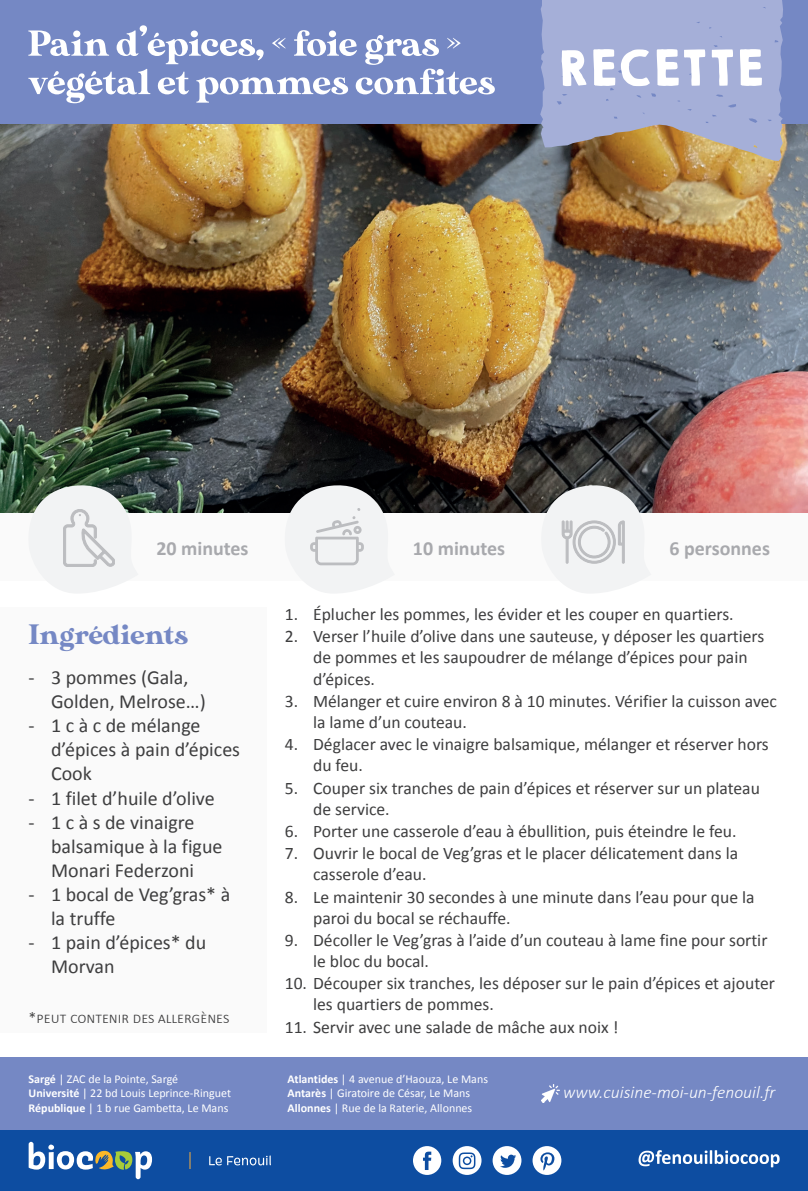
<style>
.page{position:relative;width:808px;height:1191px;background:#fff}
.page>*{position:absolute;margin:0;border:0;box-sizing:border-box;transform-origin:0 0}
.t1{font:28px "MADE Sunflower";color:#7588c4}
.t2{font:20px/24px "Calibri";color:#3e3e3f}
.t3{font:700 20px "Calibri";color:#a8a9ad}
.t4{font:17.6px/21.2px "Calibri";color:#3e3e3f}
.t5{font:italic 300 17.6px "Calibri";color:#fff}
.t6{font:300 16px "Calibri";color:#3e3e3f}
.t7{font:12px/14.4px "Calibri";color:#fff}
.s1{font-weight:700}
</style>
<div class="page">
<div style="left:0;top:490px;width:808px;height:90px;background:#fafafa"></div>
<img style="left:0;top:124px;width:808px;height:388px">
<div style="left:0;top:607px;width:267px;height:425px;background:#fafafa"></div>
<svg style="left:26px;top:482px;width:113px;height:111px"></svg>
<svg style="left:282px;top:482px;width:113px;height:111px"></svg>
<svg style="left:538px;top:482px;width:113px;height:111px"></svg>
<div style="left:0;top:0;width:808px;height:124px;background:#7588c4"></div>
<svg style="left:540px;top:0;width:243px;height:161px;background:#a4a7bf"></svg>
<div style="left:0;top:1129px;width:808px;height:62px;background:#0d4da1"></div>
<svg style="left:638px;top:1150px;width:142px;height:17px"></svg>
<svg style="left:413px;top:1146px;width:28px;height:29px"></svg>
<svg style="left:493px;top:1146px;width:28px;height:29px"></svg>
<svg style="left:453px;top:1146px;width:28px;height:29px"></svg>
<svg style="left:532px;top:1146px;width:29px;height:29px"></svg>
<svg style="left:29px;top:1141px;width:123px;height:38px"></svg>
<svg style="left:190px;top:1152px;width:1px;height:17px"></svg>
<svg style="left:209px;top:1155px;width:62px;height:10px"></svg>
<div style="left:0;top:1057px;width:808px;height:72px;background:#7588c4"></div>
<img style="left:541px;top:1084px;width:18px;height:18px">
<svg style="left:28px;top:25px;width:467px;height:78px"></svg>
<svg style="left:562px;top:49px;width:200px;height:37px;background:#d1d6eb"></svg>
<p class="t3" style="left:156px;top:534px;width:94px">20 minutes</p>
<p class="t3" style="left:413px;top:534px;width:94px">10 minutes</p>
<p class="t3" style="left:669px;top:534px;width:102px">6 personnes</p>
<h1 class="t1" style="left:28px;top:618px;width:161px">Ingrédients</h1>
<p class="t2" style="left:51px;top:665px;width:156px;text-indent:-23px">- 3 pommes (Gala,<br>Golden, Melrose…)</p>
<p class="t2" style="left:51px;top:713px;width:191px;text-indent:-23px">- 1 c à c de mélange d’épices à pain d’épices<br>Cook</p>
<p class="t2" style="left:28px;top:785px;width:188px">- 1 filet d’huile d’olive</p>
<p class="t2" style="left:51px;top:809px;width:173px;text-indent:-23px">- 1 c à s de vinaigre balsamique à la figue<br>Monari Federzoni</p>
<p class="t2" style="left:51px;top:881px;width:181px;text-indent:-23px">- 1 bocal de Veg’gras* à la truffe</p>
<p class="t2" style="left:51px;top:929px;width:157px;text-indent:-23px">- 1 pain d’épices* du<br>Morvan</p>
<p class="t6" style="left:29px;top:1007px;width:202px">*peut contenir des allergènes</p>
<p class="t4" style="left:285px;top:603px;width:450px">1. Éplucher les pommes, les évider et les couper en quartiers.</p>
<p class="t4" style="left:313px;top:625px;width:453px;text-indent:-28px">2. Verser l’huile d’olive dans une sauteuse, y déposer les quartiers de pommes et les saupoudrer de mélange d’épices pour pain d’épices.</p>
<p class="t4" style="left:313px;top:689px;width:465px;text-indent:-28px">3. Mélanger et cuire environ 8 à 10 minutes. Vérifier la cuisson avec la lame d’un couteau.</p>
<p class="t4" style="left:313px;top:733px;width:457px;text-indent:-28px">4. Déglacer avec le vinaigre balsamique, mélanger et réserver hors du feu.</p>
<p class="t4" style="left:313px;top:776px;width:448px;text-indent:-28px">5. Couper six tranches de pain d’épices et réserver sur un plateau de service.</p>
<p class="t4" style="left:285px;top:819px;width:453px">6. Porter une casserole d’eau à ébullition, puis éteindre le feu.</p>
<p class="t4" style="left:313px;top:842px;width:426px;text-indent:-28px">7. Ouvrir le bocal de Veg’gras et le placer délicatement dans la casserole d’eau.</p>
<p class="t4" style="left:313px;top:885px;width:443px;text-indent:-28px">8. Le maintenir 30 secondes à une minute dans l’eau pour que la paroi du bocal se réchauffe.</p>
<p class="t4" style="left:313px;top:928px;width:456px;text-indent:-28px">9. Décoller le Veg’gras à l’aide d’un couteau à lame fine pour sortir le bloc du bocal.</p>
<p class="t4" style="left:313px;top:972px;width:463px;text-indent:-28px">10. Découper six tranches, les déposer sur le pain d’épices et ajouter les quartiers de pommes.</p>
<p class="t4" style="left:285px;top:1015px;width:335px">11. Servir avec une salade de mâche aux noix !</p>
<p class="t7" style="left:29px;top:1071px;width:204px"><span class="s1">Sargé</span> | ZAC de la Pointe, Sargé<br><span class="s1">Université</span> | 22 bd Louis Leprince-Ringuet<br><span class="s1">République</span> | 1 b rue Gambetta, Le Mans</p>
<p class="t7" style="left:288px;top:1071px;width:202px"><span class="s1">Atlantides</span> | 4 avenue d’Haouza, Le Mans<br><span class="s1">Antarès</span> | Giratoire de César, Le Mans<br><span class="s1">Allonnes</span> | Rue de la Raterie, Allonnes</p>
<p class="t5" style="left:563px;top:1081px;width:214px">www.cuisine-moi-un-fenouil.fr</p>
</div>
